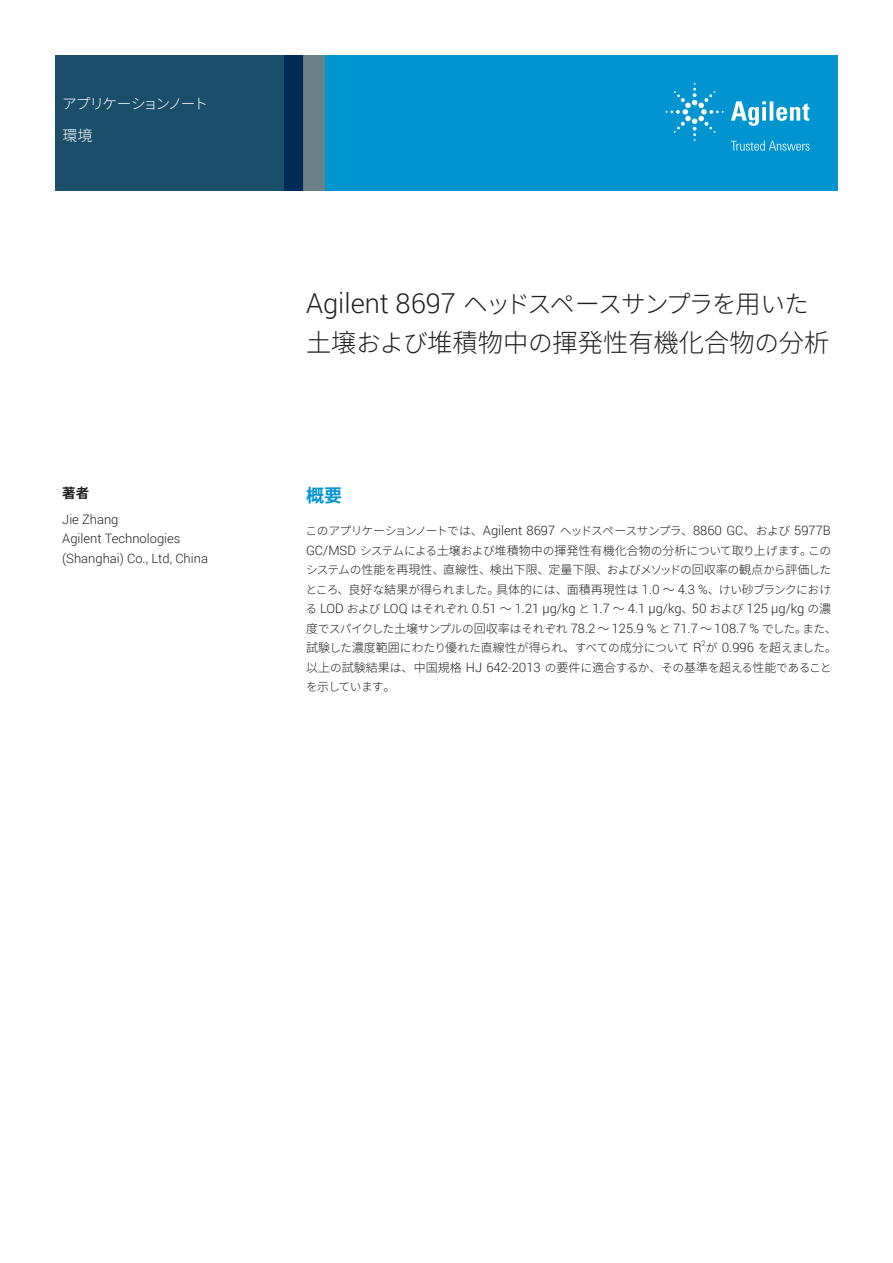
<style>
.page{position:relative;width:893px;height:1263px;background:#fff}
.page>*{position:absolute;margin:0;border:0;box-sizing:border-box;transform-origin:0 0}
.t1{font:300 25.5px "Noto Sans CJ Kjp";color:#221f20}
.t2{font:300 25.05px "Noto Sans CJ Kjp";letter-spacing:-.08em;color:#221f20}
.t3{font:700 18px "Noto Sans CJ Kjp";color:#0095d0}
.t4{font:300 15px "Noto Sans CJ Kjp";color:#fff}
.t5{font:300 14.7px "Noto Sans CJ Kjp";letter-spacing:-.115em;color:#fff}
.t6{font:700 13.5px "Noto Sans CJ Kjp";color:#221f20}
.t7{font:300 12.9px/19.5px "Roboto";color:#221f20}
.t8{font:300 12px "Noto Sans CJ Kjp";color:#221f20}
.t9{font:300 11.7px/19.5px "Noto Sans CJ Kjp";letter-spacing:-.06em;color:#221f20}
.t10{font:300 7.5px "Roboto";color:#221f20}
.s1{font-family:"Roboto";font-size:27.6px}
.s2{font-size:25.5px}
.s3{font-size:25.05px}
.s4{font-size:12px}
.s5{font-family:"Roboto";font-size:12.9px}
.s6{font-size:11.7px}
.s7{font-family:"Noto Sans CJ Kjp";font-size:11.7px}
.s8{font-family:"Noto Sans CJ Kjp";font-size:12px}
</style>
<div class="page">
<div style="left:284px;top:55px;width:554px;height:135px;background:#0095d0"></div>
<svg style="left:55px;top:55px;width:249px;height:135px;background:#184b67"></svg>
<div style="left:304px;top:55px;width:21px;height:135px;background:#6b7f89"></div>
<svg style="left:731px;top:101px;width:78px;height:25px"></svg>
<svg style="left:666px;top:83px;width:58px;height:58px"></svg>
<svg style="left:731px;top:141px;width:78px;height:10px"></svg>
<p class="t5" style="left:62px;top:95px;width:148px">アプリケーションノート</p>
<p class="t4" style="left:62px;top:127px;width:31px">環境</p>
<p class="t6" style="left:62px;top:486px;width:28px">著者</p>
<p class="t7" style="left:62px;top:509px;width:147px">Jie Zhang<br>Agilent Technologies (Shanghai) Co., Ltd, China</p>
<h2 class="t2" style="left:306px;top:289px;width:504px"><span class="s1">Agilent 8697</span> ヘッドスペースサンプラを<span class="s2">用</span>いた</h2>
<h1 class="t1" style="left:306px;top:328px;width:525px">土壌<span class="s3">および</span>堆積物中<span class="s3">の</span>揮発性有機化合物<span class="s3">の</span>分析</h1>
<h3 class="t3" style="left:306px;top:485px;width:37px">概要</h3>
<p class="t9" style="left:305px;top:521px;width:527px">このアプリケーションノートでは<span class="s4">、</span><span class="s5">Agilent 8697</span> ヘッドスペースサンプラ<span class="s4">、</span><span class="s5">8860 GC</span><span class="s4">、</span>および <span class="s5">5977B<br>GC/MSD</span> システムによる<span class="s4">土壌</span>および<span class="s4">堆積物中</span>の<span class="s4">揮発性有機化合物</span>の<span class="s4">分析</span>について<span class="s4">取</span>り<span class="s4">上</span>げます<span class="s4">。</span>この</p>
<p class="t8" style="left:306px;top:563px;width:526px"><span class="s6">システムの</span>性能<span class="s6">を</span>再現性、直線性、検出下限、定量下限、<span class="s6">およびメソッドの</span>回収率<span class="s6">の</span>観点<span class="s6">から</span>評価<span class="s6">した</span></p>
<p class="t9" style="left:306px;top:580px;width:527px">ところ<span class="s4">、良好</span>な<span class="s4">結果</span>が<span class="s4">得</span>られました<span class="s4">。具体的</span>には<span class="s4">、面積再現性</span>は <span class="s5">1.0</span> <span class="s4">～</span> <span class="s5">4.3 %</span><span class="s4">、</span>けい<span class="s4">砂</span>ブランクにおけ</p>
<p class="t7" style="left:306px;top:598px;width:527px"><span class="s7">る</span> LOD <span class="s7">および</span> LOQ <span class="s7">はそれぞれ</span> 0.51 <span class="s8">～</span> 1.21 µg/kg <span class="s7">と</span> 1.7 <span class="s8">～</span> 4.1 µg/kg<span class="s8">、</span>50 <span class="s7">および</span> 125 µg/kg <span class="s7">の</span><span class="s8">濃</span></p>
<p class="t9" style="left:306px;top:619px;width:533px"><span class="s4">度</span>でスパイクした<span class="s4">土壌</span>サンプルの<span class="s4">回収率</span>はそれぞれ <span class="s5">78.2</span> <span class="s4">～</span> <span class="s5">125.9 %</span> と <span class="s5">71.7</span> <span class="s4">～</span> <span class="s5">108.7 %</span> でした<span class="s4">。</span>また<span class="s4">、試験</span>した<span class="s4">濃度範囲</span>にわたり<span class="s4">優</span>れた<span class="s4">直線性</span>が<span class="s4">得</span>られ<span class="s4">、</span>すべての<span class="s4">成分</span>について <span class="s5">R</span> が <span class="s5">0.996</span> を<span class="s4">超</span>えました<span class="s4">。</span></p>
<p class="t10" style="left:702px;top:638px;width:6px">2</p>
<p class="t8" style="left:306px;top:660px;width:527px">以上<span class="s6">の</span>試験結果<span class="s6">は</span>、中国規格 <span class="s5">HJ 642-2013</span> <span class="s6">の</span>要件<span class="s6">に</span>適合<span class="s6">するか</span>、<span class="s6">その</span>基準<span class="s6">を</span>超<span class="s6">える</span>性能<span class="s6">であること</span></p>
<p class="t9" style="left:306px;top:677px;width:91px">を<span class="s4">示</span>しています<span class="s4">。</span></p>
</div>
